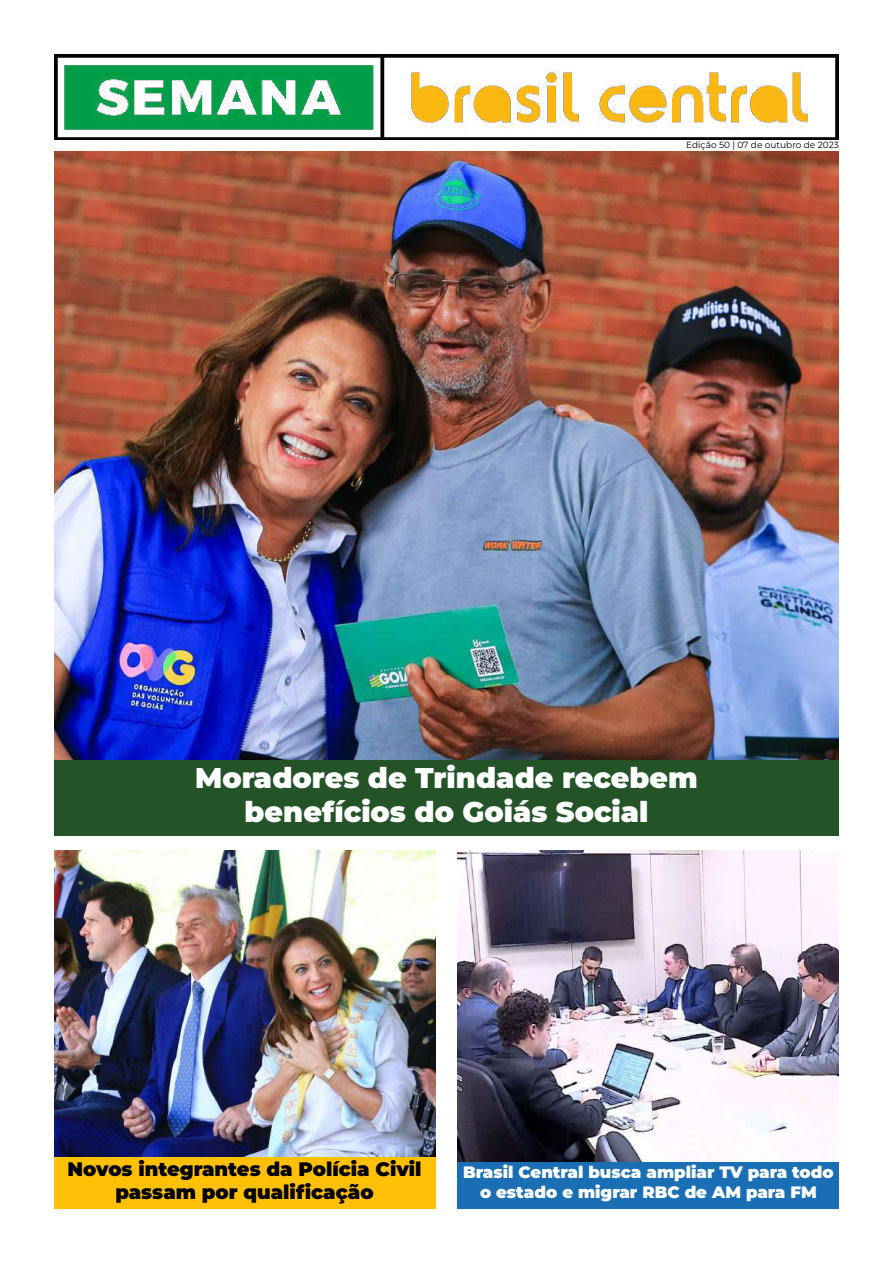
<style>
.page{position:relative;width:893px;height:1263px;background:#fff}
.page>*{position:absolute;margin:0;border:0;box-sizing:border-box;transform-origin:0 0}
.t1{font:900 28.5px/34.2px "Montserrat";color:#fff;text-align:center}
.t2{font:900 19.5px/23.4px "Montserrat";color:#000;text-align:center}
.t3{font:900 16.5px/19.8px "Montserrat";color:#fff;text-align:center}
.t4{font:9px "Montserrat";color:#000}
</style>
<div class="page">
<img style="left:54px;top:151px;width:785px;height:609px">
<img style="left:54px;top:850px;width:381px;height:307px">
<img style="left:458px;top:850px;width:381px;height:312px">
<img style="left:54px;top:55px;width:785px;height:85px">
<div style="left:54px;top:760px;width:785px;height:76px;background:#235326"></div>
<div style="left:54px;top:1157px;width:381px;height:52px;background:#ffc006"></div>
<div style="left:458px;top:1162px;width:381px;height:47px;background:#1a6eb4"></div>
<p class="t4" style="left:686px;top:139px;width:154px">Edição 50 | 07 de outubro de 2023</p>
<h1 class="t1" style="left:195px;top:760px;width:504px">Moradores de Trindade recebem benefícios do Goiás Social</h1>
<p class="t2" style="left:68px;top:1157px;width:356px">Novos integrantes da Polícia Civil passam por qualificação</p>
<p class="t3" style="left:463px;top:1162px;width:372px">Brasil Central busca ampliar TV para todo o estado e migrar RBC de AM para FM</p>
</div>
